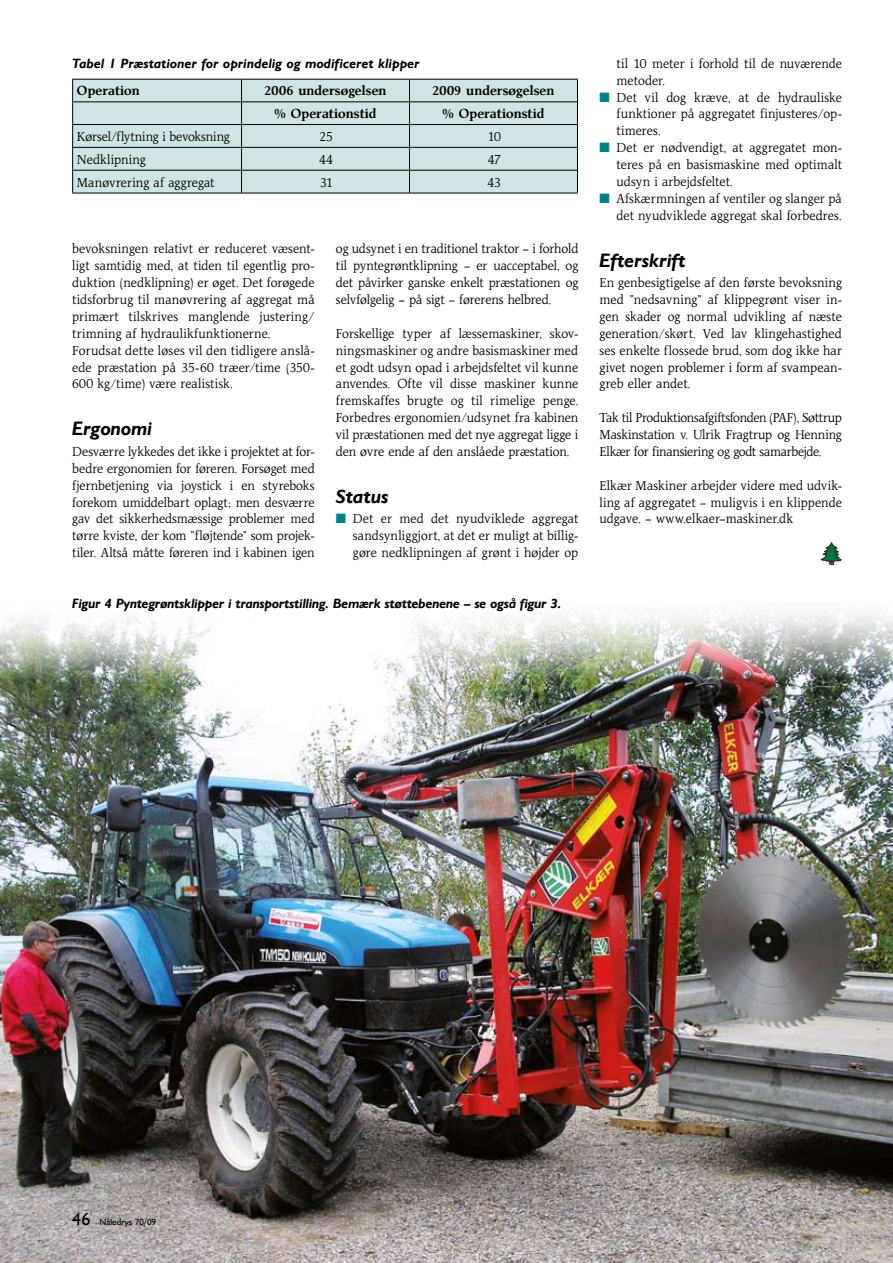
<style>
.page{position:relative;width:893px;height:1263px;background:#fff}
.page>*{position:absolute;margin:0;border:0;box-sizing:border-box;transform-origin:0 0}
.t1{font:italic 700 19.5px "Humanist 521 TL";color:#000}
.t2{font:13.5px/16.8px "Jante T";color:#000;text-align:justify}
.t3{font:italic 700 13.5px "Humanist 521 TL";color:#000}
.t4{font:700 13.5px "Jante T";letter-spacing:.005em;color:#000}
.t5{font:9px "Humanist 521 TL";color:#000}
.s1{color:#008181}
.s2{font-size:18px}
</style>
<div class="page">
<img style="left:0;top:612px;width:893px;height:651px">
<div style="left:73px;top:80px;width:504px;height:113px;background:#cfe4e4"></div>
<hr style="left:72px;top:79px;width:170px;height:1px;background:#000">
<hr style="left:242px;top:79px;width:167px;height:1px;background:#000">
<hr style="left:409px;top:79px;width:169px;height:1px;background:#000">
<hr style="left:72px;top:101px;width:170px;height:1px;background:#000">
<hr style="left:242px;top:101px;width:167px;height:1px;background:#000">
<hr style="left:409px;top:101px;width:169px;height:1px;background:#000">
<hr style="left:72px;top:124px;width:170px;height:1px;background:#000">
<hr style="left:242px;top:124px;width:167px;height:1px;background:#000">
<hr style="left:409px;top:124px;width:169px;height:1px;background:#000">
<hr style="left:72px;top:147px;width:170px;height:1px;background:#000">
<hr style="left:242px;top:147px;width:167px;height:1px;background:#000">
<hr style="left:409px;top:147px;width:169px;height:1px;background:#000">
<hr style="left:72px;top:170px;width:170px;height:1px;background:#000">
<svg style="left:72px;top:80px;width:1px;height:113px"></svg>
<hr style="left:242px;top:170px;width:167px;height:1px;background:#000">
<svg style="left:241px;top:80px;width:1px;height:113px"></svg>
<hr style="left:409px;top:170px;width:169px;height:1px;background:#000">
<svg style="left:409px;top:80px;width:1px;height:113px"></svg>
<svg style="left:577px;top:80px;width:1px;height:113px"></svg>
<hr style="left:72px;top:193px;width:170px;height:1px;background:#000">
<hr style="left:242px;top:193px;width:167px;height:1px;background:#000">
<hr style="left:409px;top:193px;width:169px;height:1px;background:#000">
<svg style="left:821px;top:543px;width:21px;height:22px"></svg>
<p class="t3" style="left:72px;top:55px;width:349px">Tabel 1 Præstationer for oprindelig og modificeret klipper</p>
<p class="t4" style="left:77px;top:83px;width:64px">Operation</p>
<p class="t4" style="left:265px;top:83px;width:123px">2006 undersøgelsen</p>
<p class="t4" style="left:433px;top:83px;width:123px">2009 undersøgelsen</p>
<p class="t4" style="left:275px;top:106px;width:103px">% Operationstid</p>
<p class="t4" style="left:442px;top:106px;width:103px">% Operationstid</p>
<p class="t2" style="left:77px;top:128px;width:154px">Kørsel/flytning i bevoksning</p>
<p class="t2" style="left:319px;top:128px;width:15px">25</p>
<p class="t2" style="left:488px;top:128px;width:15px">10</p>
<p class="t2" style="left:77px;top:151px;width:70px">Nedklipning</p>
<p class="t2" style="left:319px;top:151px;width:15px">44</p>
<p class="t2" style="left:488px;top:151px;width:15px">47</p>
<p class="t2" style="left:77px;top:174px;width:139px">Manøvrering af aggregat</p>
<p class="t2" style="left:320px;top:174px;width:14px">31</p>
<p class="t2" style="left:487px;top:174px;width:15px">43</p>
<p class="t2" style="left:72px;top:241px;width:244px;text-align:left">bevoksningen relativt er reduceret væsent&shy;ligt samtidig med, at tiden til egentlig pro&shy;duktion (nedklipning) er øget. Det forøgede tidsforbrug til manøvrering af aggregat må primært tilskrives manglende justering/ trimning af hydraulikfunktionerne.<br>Forudsat dette løses vil den tidligere anslå&shy;ede præstation på 35-60 træer/time (350- 600 kg/time) være realistisk.</p>
<h1 class="t1" style="left:72px;top:416px;width:82px">Ergonomi</h1>
<p class="t2" style="left:72px;top:443px;width:244px">Desværre lykkedes det ikke i projektet at for&shy;bedre ergonomien for føreren. Forsøget med fjernbetjening via joystick i en styreboks forekom umiddelbart oplagt; men desværre gav det sikkerhedsmæssige problemer med tørre kviste, der kom ”fløjtende” som projek&shy;tiler. Altså måtte føreren ind i kabinen igen</p>
<p class="t2" style="left:336px;top:241px;width:244px">og udsynet i en traditionel traktor – i forhold til pyntegrøntklipning – er uacceptabel, og det påvirker ganske enkelt præstationen og selvfølgelig – på sigt – førerens helbred.</p>
<p class="t2" style="left:336px;top:325px;width:244px">Forskellige typer af læssemaskiner, skov&shy;ningsmaskiner og andre basismaskiner med et godt udsyn opad i arbejdsfeltet vil kunne anvendes. Ofte vil disse maskiner kunne fremskaffes brugte og til rimelige penge.<br>Forbedres ergonomien/udsynet fra kabinen vil præstationen med det nye aggregat ligge i den øvre ende af den anslåede præstation.</p>
<h1 class="t1" style="left:336px;top:484px;width:54px">Status</h1>
<p class="t2" style="left:353px;top:511px;width:227px;text-indent:-17px"><span class="s1">■</span> Det er med det nyudviklede aggregat sandsynliggjort, at det er muligt at billig&shy;gøre nedklipningen af grønt i højder op</p>
<p class="t3" style="left:72px;top:595px;width:491px">Figur 4 Pyntegrøntsklipper i transportstilling. Bemærk støttebenene – se også figur 3.</p>
<p class="t2" style="left:617px;top:55px;width:227px">til 10 meter i forhold til de nuværende metoder.</p>
<p class="t2" style="left:617px;top:89px;width:227px;text-indent:-17px"><span class="s1">■</span> Det vil dog kræve, at de hydrauliske funktioner på aggregatet finjusteres/op&shy;timeres.</p>
<p class="t2" style="left:617px;top:139px;width:227px;text-indent:-17px"><span class="s1">■</span> Det er nødvendigt, at aggregatet mon&shy;teres på en basismaskine med optimalt udsyn i arbejdsfeltet.</p>
<p class="t2" style="left:600px;top:190px;width:244px;text-align:right"><span class="s1">■</span> Afskærmningen af ventiler og slanger på det nyudviklede aggregat skal forbedres.</p>
<h1 class="t1" style="left:600px;top:248px;width:88px">Efterskrift</h1>
<p class="t2" style="left:600px;top:274px;width:244px">En genbesigtigelse af den første bevoksning med ”nedsavning” af klippegrønt viser in&shy;gen skader og normal udvikling af næste generation/skørt. Ved lav klingehastighed ses enkelte flossede brud, som dog ikke har givet nogen problemer i form af svampean&shy;greb eller andet.</p>
<p class="t2" style="left:600px;top:409px;width:244px">Tak til Produktionsafgiftsfonden (PAF), Søttrup Maskinstation v. Ulrik Fragtrup og Henning Elkær for finansiering og godt samarbejde.</p>
<p class="t2" style="left:600px;top:477px;width:244px">Elkær Maskiner arbejder videre med udvik&shy;ling af aggregatet – muligvis i en klippende udgave. – www.elkaer–maskiner.dk</p>
<p class="t5" style="left:72px;top:1216px;width:85px"><span class="s2">46</span> Nåledrys 70/09</p>
</div>
